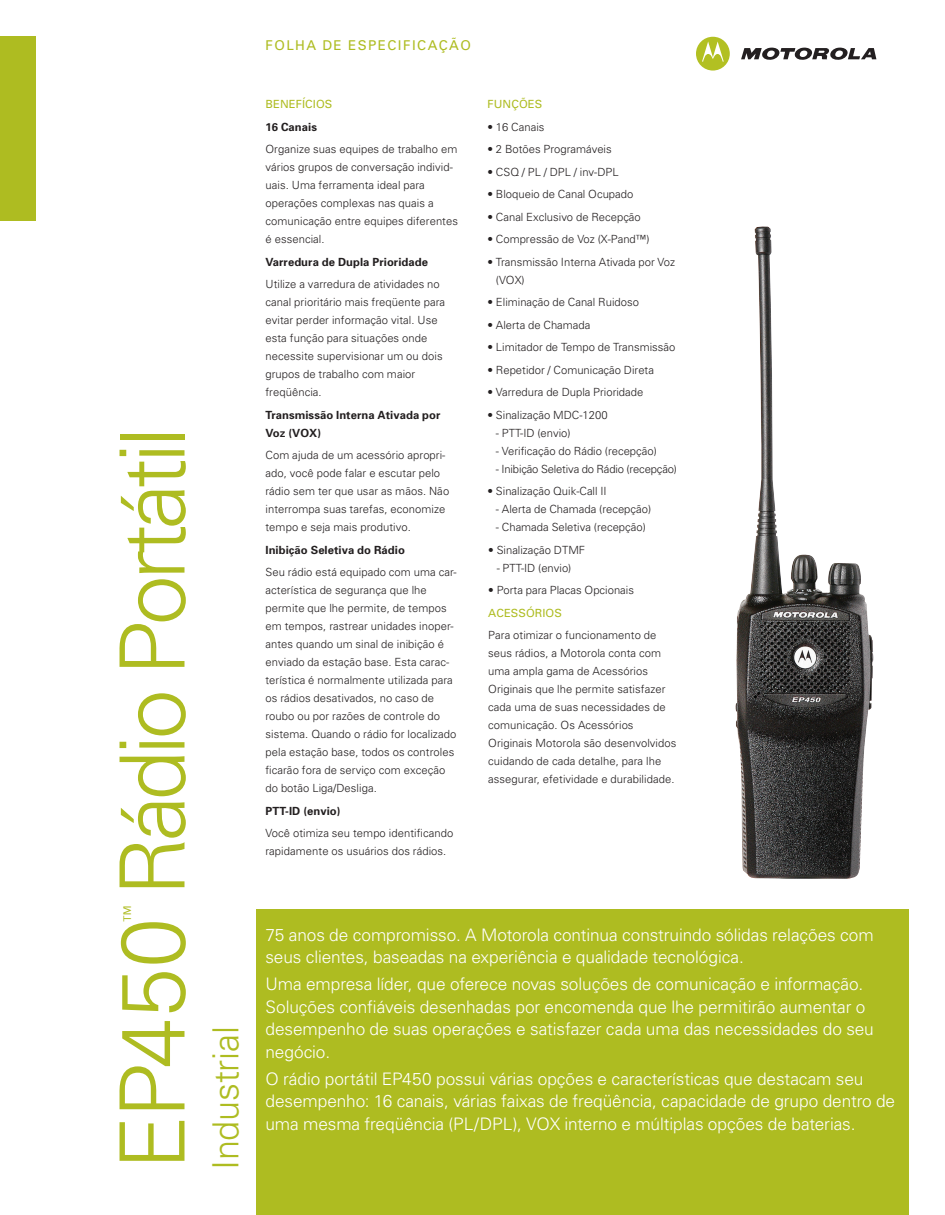
<style>
.page{position:relative;width:945px;height:1215px;background:#fff}
.page>*{position:absolute;margin:0;border:0;box-sizing:border-box;transform-origin:0 0}
.t1{font:300 90px "Univers";letter-spacing:-.05em;color:#aebc21}
.t2{font:300 36px "Univers";letter-spacing:-.01em;color:#aebc21}
.t3{font:300 18px "Univers";color:#aebc21}
.t4{font:300 17.25px/22.5px "Univers";letter-spacing:-.005em;color:#fff}
.t5{font:13.5px "Univers";letter-spacing:.105em;color:#aebc21}
.t6{font:300 11.25px/18px "Univers";letter-spacing:.005em;color:#231f20}
.t7{font:700 11.25px/18px "Univers";letter-spacing:.005em;color:#231f20}
.t8{font:300 11.25px "Univers";letter-spacing:-.015em;color:#231f20}
.t9{font:11.25px "Univers";letter-spacing:.005em;color:#aebc21}
</style>
<div class="page">
<svg style="left:696px;top:37px;width:34px;height:34px"></svg>
<svg style="left:741px;top:48px;width:135px;height:12px"></svg>
<div style="left:256px;top:909px;width:653px;height:306px;background:#aebc21"></div>
<div style="left:0;top:36px;width:36px;height:184px;background:#aebc21"></div>
<img style="left:735px;top:226px;width:139px;height:653px">
<h1 class="t1" style="left:98px;top:1170px;width:744px;rotate:-90deg">EP450 Rádio Portátil</h1>
<h3 class="t3" style="left:119px;top:922px;width:18px;rotate:-90deg">™</h3>
<p class="t5" style="left:266px;top:36px;width:207px">FOLHA DE ESPECIFICAÇÃO</p>
<p class="t9" style="left:266px;top:97px;width:68px">BENEFÍCIOS</p>
<p class="t7" style="left:266px;top:117px;width:53px">16 Canais</p>
<p class="t6" style="left:266px;top:140px;width:194px">Organize suas equipes de trabalho em vários grupos de conversação individ&shy;uais. Uma ferramenta ideal para operações complexas nas quais a comunicação entre equipes diferentes é essencial.</p>
<p class="t7" style="left:266px;top:252px;width:164px">Varredura de Dupla Prioridade</p>
<p class="t6" style="left:266px;top:275px;width:181px">Utilize a varredura de atividades no canal prioritário mais freqüente para evitar perder informação vital. Use esta função para situações onde necessite supervisionar um ou dois grupos de trabalho com maior freqüência.</p>
<p class="t7" style="left:266px;top:405px;width:176px">Transmissão Interna Ativada por<br>Voz (VOX)</p>
<p class="t6" style="left:266px;top:446px;width:185px">Com ajuda de um acessório apropri&shy;ado, você pode falar e escutar pelo rádio sem ter que usar as mãos. Não interrompa suas tarefas, economize tempo e seja mais produtivo.</p>
<p class="t7" style="left:266px;top:540px;width:141px">Inibição Seletiva do Rádio</p>
<p class="t6" style="left:266px;top:563px;width:193px">Seu rádio está equipado com uma car&shy;acterística de segurança que lhe permite que lhe permite, de tempos em tempos, rastrear unidades inoper&shy;antes quando um sinal de inibição é enviado da estação base. Esta carac&shy;terística é normalmente utilizada para os rádios desativados, no caso de roubo ou por razões de controle do sistema. Quando o rádio for localizado pela estação base, todos os controles ficarão fora de serviço com exceção do botão Liga/Desliga.</p>
<p class="t7" style="left:266px;top:801px;width:77px">PTT-ID (envio)</p>
<p class="t6" style="left:266px;top:824px;width:189px">Você otimiza seu tempo identificando rapidamente os usuários dos rádios.</p>
<p class="t9" style="left:488px;top:97px;width:48px">FUNÇÕES</p>
<p class="t6" style="left:488px;top:117px;width:58px">• 16 Canais</p>
<p class="t6" style="left:488px;top:140px;width:126px">• 2 Botões Programáveis</p>
<p class="t6" style="left:488px;top:162px;width:133px">• CSQ / PL / DPL / inv-DPL</p>
<p class="t6" style="left:488px;top:185px;width:147px">• Bloqueio de Canal Ocupado</p>
<p class="t6" style="left:488px;top:207px;width:155px">• Canal Exclusivo de Recepção</p>
<p class="t6" style="left:488px;top:230px;width:164px">• Compressão de Voz (X-Pand™)</p>
<p class="t6" style="left:496px;top:252px;width:181px;text-indent:-8px">• Transmissão Interna Ativada por Voz (VOX)</p>
<p class="t6" style="left:488px;top:293px;width:153px">• Eliminação de Canal Ruidoso</p>
<p class="t6" style="left:488px;top:315px;width:104px">• Alerta de Chamada</p>
<p class="t6" style="left:488px;top:338px;width:189px">• Limitador de Tempo de Transmissão</p>
<p class="t6" style="left:488px;top:360px;width:168px">• Repetidor / Comunicação Direta</p>
<p class="t6" style="left:488px;top:383px;width:157px">• Varredura de Dupla Prioridade</p>
<p class="t6" style="left:488px;top:405px;width:122px">• Sinalização MDC-1200</p>
<p class="t6" style="left:496px;top:423px;width:76px">- PTT-ID (envio)</p>
<p class="t6" style="left:496px;top:441px;width:162px">- Verificação do Rádio (recepção)</p>
<p class="t8" style="left:496px;top:462px;width:183px">- Inibição Seletiva do Rádio (recepção)</p>
<p class="t6" style="left:488px;top:482px;width:121px">• Sinalização Quik-Call II</p>
<p class="t6" style="left:496px;top:500px;width:157px">- Alerta de Chamada (recepção)</p>
<p class="t6" style="left:496px;top:518px;width:151px">- Chamada Seletiva (recepção)</p>
<p class="t6" style="left:488px;top:540px;width:98px">• Sinalização DTMF</p>
<p class="t6" style="left:497px;top:558px;width:76px">- PTT-ID (envio)</p>
<p class="t6" style="left:488px;top:581px;width:147px">• Porta para Placas Opcionais</p>
<p class="t9" style="left:488px;top:606px;width:75px">ACESSÓRIOS</p>
<p class="t6" style="left:488px;top:626px;width:190px">Para otimizar o funcionamento de seus rádios, a Motorola conta com uma ampla gama de Acessórios Originais que lhe permite satisfazer cada uma de suas necessidades de comunicação. Os Acessórios Originais Motorola são desenvolvidos cuidando de cada detalhe, para lhe assegurar, efetividade e durabilidade.</p>
<h2 class="t2" style="left:204px;top:1170px;width:145px;rotate:-90deg">Industrial</h2>
<h3 class="t4" style="left:266px;top:923px;width:610px">75 anos de compromisso. A Motorola continua construindo sólidas relações com seus clientes, baseadas na experiência e qualidade tecnológica.</h3>
<p class="t4" style="left:266px;top:972px;width:610px">Uma empresa líder, que oferece novas soluções de comunicação e informação.<br>Soluções confiáveis desenhadas por encomenda que lhe permitirão aumentar o desempenho de suas operações e satisfazer cada uma das necessidades do seu negócio.</p>
<p class="t4" style="left:266px;top:1067px;width:631px">O rádio portátil EP450 possui várias opções e características que destacam seu desempenho: 16 canais, várias faixas de freqüência, capacidade de grupo dentro de uma mesma freqüência (PL/DPL), VOX interno e múltiplas opções de baterias.</p>
</div>
